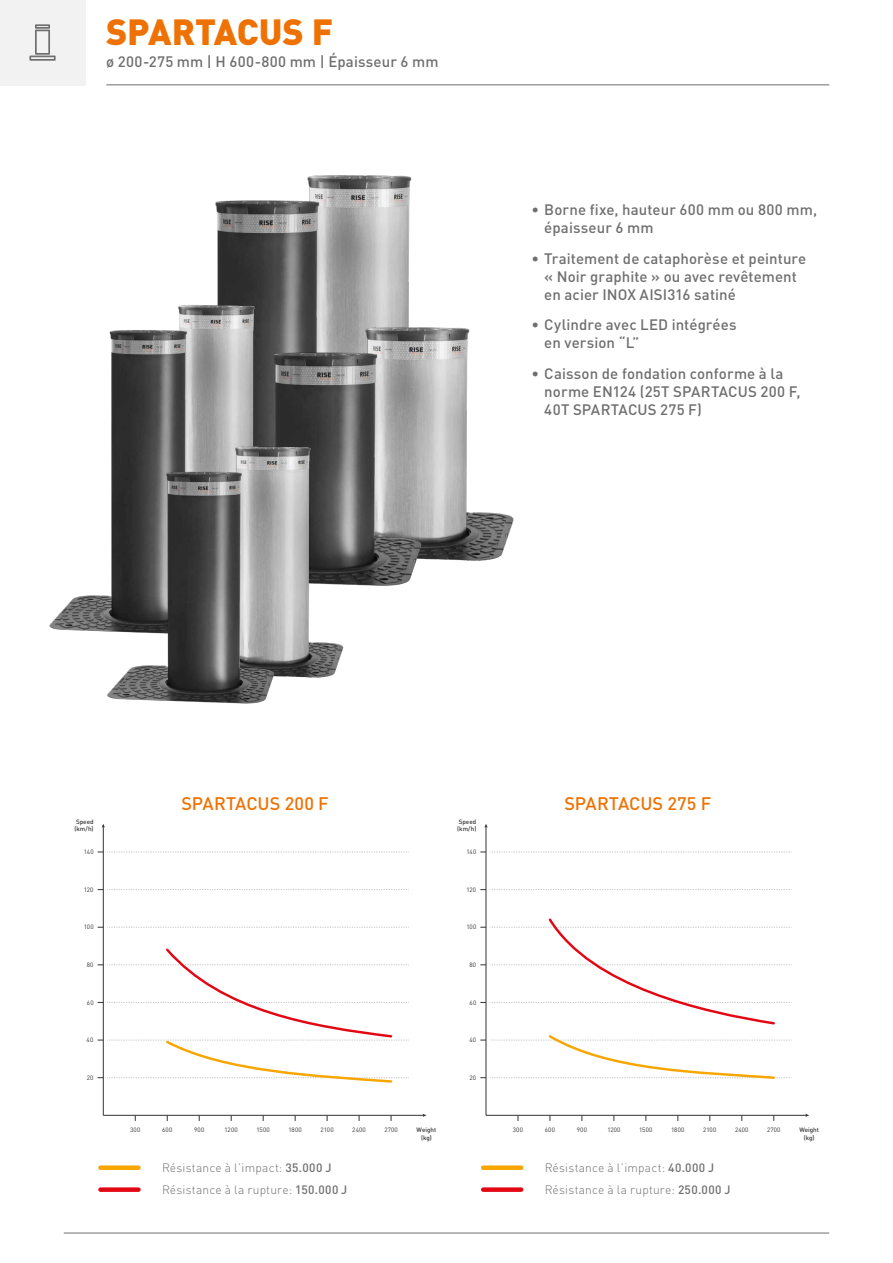
<style>
.page{position:relative;width:893px;height:1263px;background:#fff}
.page>*{position:absolute;margin:0;border:0;box-sizing:border-box;transform-origin:0 0}
.t1{font:900 36px "DIN Pro";letter-spacing:-.01em;color:#ee7203}
.t2{font:500 18px "DIN Pro";color:#ee7203}
.t3{font:500 15px/18px "DIN Pro";letter-spacing:.005em;color:#706f6f}
.t4{font:300 12px/21.9px "DIN Pro";letter-spacing:.015em;color:#706f6f}
.t5{font:6.3px "DIN Pro";letter-spacing:.02em;color:#333332}
.t6{font:500 6.3px/7.5px "DIN Pro";letter-spacing:.005em;color:#333332;text-align:center}
.s1{font-weight:500}
</style>
<div class="page">
<div style="left:0;top:0;width:85px;height:85px;background:#f2f2f2"></div>
<hr style="left:106px;top:85px;width:723px;height:1px;background:#706f6f">
<div style="left:35px;top:24px;width:15px;height:5px;background:#706f6f"></div>
<svg style="left:29px;top:26px;width:27px;height:35px"></svg>
<div style="left:483px;top:1165px;width:38px;height:5px;background:#f7a600"></div>
<div style="left:483px;top:1187px;width:38px;height:5px;background:#e30613"></div>
<hr style="left:486px;top:826px;width:1px;height:289px;background:#333332">
<hr style="left:486px;top:1115px;width:321px;height:1px;background:#333332">
<svg style="left:480px;top:852px;width:312px;height:1px"></svg>
<svg style="left:480px;top:889px;width:312px;height:1px"></svg>
<svg style="left:480px;top:1033px;width:312px;height:47px"></svg>
<svg style="left:480px;top:916px;width:312px;height:110px"></svg>
<div style="left:100px;top:1165px;width:38px;height:5px;background:#f7a600"></div>
<div style="left:100px;top:1187px;width:38px;height:5px;background:#e30613"></div>
<hr style="left:103px;top:826px;width:1px;height:289px;background:#333332">
<hr style="left:103px;top:1115px;width:321px;height:1px;background:#333332">
<svg style="left:98px;top:852px;width:311px;height:1px"></svg>
<svg style="left:98px;top:889px;width:311px;height:1px"></svg>
<svg style="left:98px;top:927px;width:311px;height:1px"></svg>
<svg style="left:98px;top:946px;width:311px;height:138px"></svg>
<img style="left:215px;top:175px;width:185px;height:50px">
<img style="left:250px;top:217px;width:264px;height:344px">
<img style="left:356px;top:241px;width:102px;height:332px">
<img style="left:217px;top:225px;width:139px;height:105px">
<img style="left:178px;top:249px;width:110px;height:81px">
<img style="left:109px;top:330px;width:303px;height:256px">
<img style="left:49px;top:354px;width:295px;height:350px">
<hr style="left:64px;top:1233px;width:765px;height:1px;background:#706f6f">
<h1 class="t1" style="left:106px;top:8px;width:228px">SPARTACUS F</h1>
<p class="t3" style="left:106px;top:52px;width:334px">ø 200-275 mm | H 600-800 mm | Épaisseur 6 mm</p>
<p class="t3" style="left:544px;top:200px;width:274px;text-indent:-13px">• Borne fixe, hauteur 600 mm ou 800 mm, épaisseur 6 mm</p>
<p class="t3" style="left:544px;top:249px;width:264px;text-indent:-13px">• Traitement de cataphorèse et peinture « Noir graphite » ou avec revêtement en acier INOX AISI316 satiné</p>
<p class="t3" style="left:544px;top:315px;width:194px;text-indent:-13px">• Cylindre avec LED intégrées en version “L”</p>
<p class="t3" style="left:544px;top:364px;width:258px;text-indent:-13px">• Caisson de fondation conforme à la norme EN124 (25T SPARTACUS 200 F,<br>40T SPARTACUS 275 F)</p>
<p class="t2" style="left:181px;top:791px;width:149px">SPARTACUS 200 F</p>
<p class="t2" style="left:564px;top:791px;width:148px">SPARTACUS 275 F</p>
<p class="t6" style="left:74px;top:817px;width:21px;text-align:left">Speed (km/h)</p>
<p class="t6" style="left:457px;top:817px;width:21px;text-align:left">Speed (km/h)</p>
<p class="t5" style="left:84px;top:847px;width:11px">140</p>
<p class="t5" style="left:466px;top:847px;width:11px">140</p>
<p class="t5" style="left:84px;top:885px;width:11px">120</p>
<p class="t5" style="left:84px;top:923px;width:11px">100</p>
<p class="t5" style="left:87px;top:960px;width:8px">80</p>
<p class="t5" style="left:87px;top:998px;width:8px">60</p>
<p class="t5" style="left:87px;top:1035px;width:8px">40</p>
<p class="t5" style="left:87px;top:1073px;width:8px">20</p>
<p class="t5" style="left:466px;top:885px;width:11px">120</p>
<p class="t5" style="left:466px;top:923px;width:11px">100</p>
<p class="t5" style="left:469px;top:960px;width:8px">80</p>
<p class="t5" style="left:470px;top:998px;width:8px">60</p>
<p class="t5" style="left:469px;top:1035px;width:8px">40</p>
<p class="t5" style="left:469px;top:1073px;width:8px">20</p>
<p class="t5" style="left:130px;top:1126px;width:12px">300</p>
<p class="t5" style="left:162px;top:1126px;width:12px">600</p>
<p class="t5" style="left:194px;top:1126px;width:12px">900</p>
<p class="t5" style="left:225px;top:1126px;width:15px">1200</p>
<p class="t5" style="left:257px;top:1126px;width:15px">1500</p>
<p class="t5" style="left:289px;top:1126px;width:15px">1800</p>
<p class="t5" style="left:321px;top:1126px;width:15px">2100</p>
<p class="t5" style="left:352px;top:1126px;width:15px">2400</p>
<p class="t5" style="left:384px;top:1126px;width:15px">2700</p>
<p class="t6" style="left:417px;top:1126px;width:21px">Weight (kg)</p>
<p class="t5" style="left:513px;top:1126px;width:12px">300</p>
<p class="t5" style="left:545px;top:1126px;width:12px">600</p>
<p class="t5" style="left:577px;top:1126px;width:12px">900</p>
<p class="t5" style="left:607px;top:1126px;width:15px">1200</p>
<p class="t5" style="left:639px;top:1126px;width:15px">1500</p>
<p class="t5" style="left:671px;top:1126px;width:15px">1800</p>
<p class="t5" style="left:703px;top:1126px;width:15px">2100</p>
<p class="t5" style="left:735px;top:1126px;width:15px">2400</p>
<p class="t5" style="left:767px;top:1126px;width:15px">2700</p>
<p class="t6" style="left:799px;top:1126px;width:21px">Weight (kg)</p>
<p class="t4" style="left:162px;top:1156px;width:187px">Résistance à l’impact: <span class="s1">35.000 J<br></span>Résistance à la rupture: <span class="s1">150.000 J</span></p>
<p class="t4" style="left:545px;top:1156px;width:187px">Résistance à l’impact: <span class="s1">40.000 J<br></span>Résistance à la rupture: <span class="s1">250.000 J</span></p>
</div>
